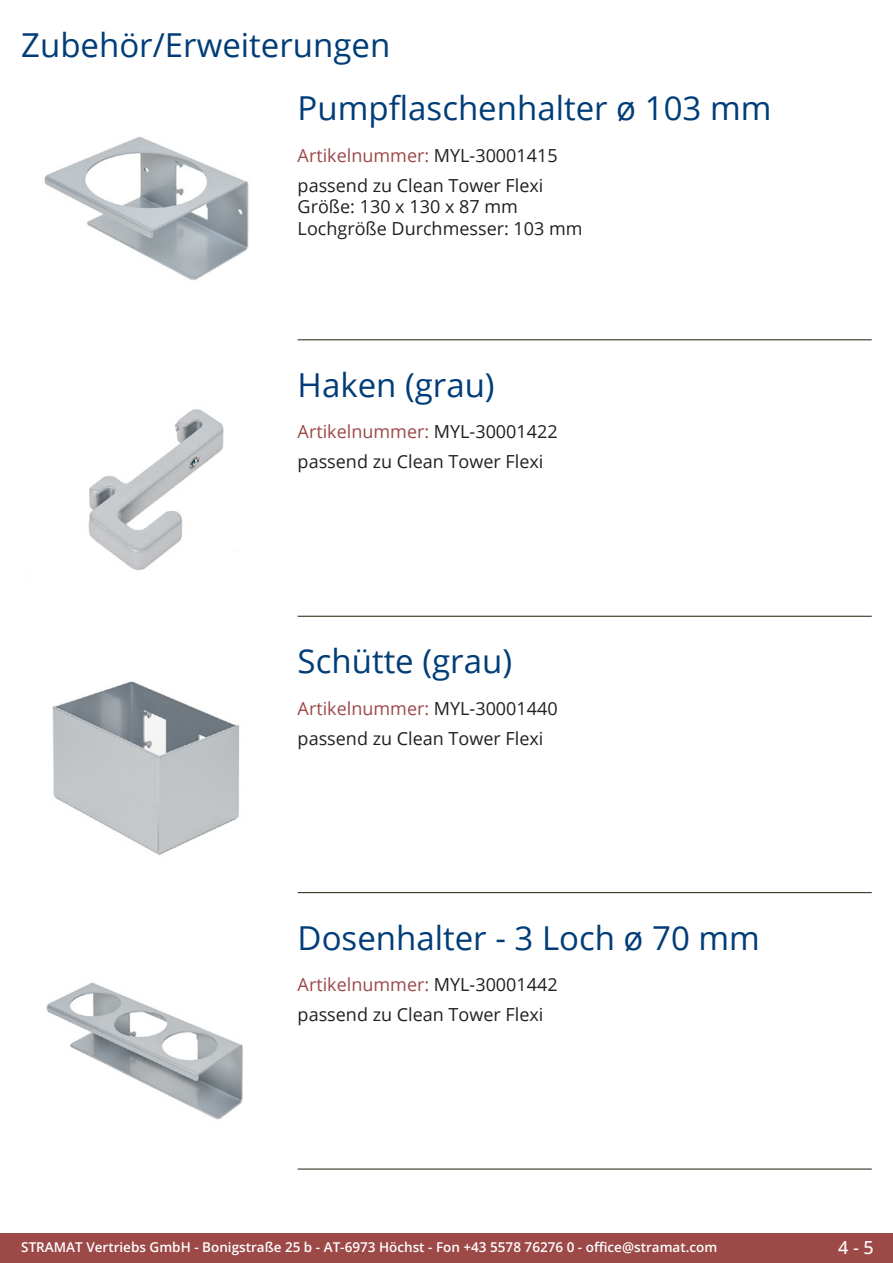
<style>
.page{position:relative;width:893px;height:1263px;background:#fff}
.page>*{position:absolute;margin:0;border:0;box-sizing:border-box;transform-origin:0 0}
.Produkttitel{font:33px "Open Sans";color:#003d78}
.RastTitel{font:33px "Open Sans";color:#003d78}
.Beschreibung_Text{font:18px/21.6px "Open Sans";color:#231f20}
.TechDaten_Überschrif{font:18px "Open Sans";color:#9c4948}
.t1{font:500 18px "Open Sans";color:#fff}
.t2{font:600 13.5px "Open Sans";color:#fff}
.s1{color:#231f20}
</style>
<div class="page">
<div style="left:0;top:1233px;width:893px;height:30px;background:#9c4948"></div>
<hr style="left:298px;top:340px;width:574px;height:1px;background:#201d08">
<hr style="left:298px;top:616px;width:574px;height:1px;background:#201d08">
<hr style="left:298px;top:892px;width:574px;height:1px;background:#201d08">
<hr style="left:298px;top:1169px;width:574px;height:1px;background:#201d08">
<img style="left:44px;top:136px;width:205px;height:145px">
<img style="left:88px;top:409px;width:136px;height:162px">
<img style="left:52px;top:681px;width:188px;height:174px">
<img style="left:46px;top:982px;width:197px;height:138px">
<p class="RastTitel" style="left:21px;top:22px;width:370px">Zubehör/Erweiterungen</p>
<p class="Produkttitel" style="left:298px;top:86px;width:475px">Pumpflaschenhalter ø 103 mm</p>
<p class="TechDaten_Überschrif" style="left:298px;top:143px;width:262px">Artikelnummer: <span class="s1">MYL-30001415</span></p>
<p class="Beschreibung_Text" style="left:298px;top:174px;width:286px">passend zu Clean Tower Flexi<br>Größe: 130 x 130 x 87 mm<br>Lochgröße Durchmesser: 103 mm</p>
<p class="Produkttitel" style="left:298px;top:362px;width:199px">Haken (grau)</p>
<p class="TechDaten_Überschrif" style="left:298px;top:420px;width:262px">Artikelnummer: <span class="s1">MYL-30001422</span></p>
<p class="Beschreibung_Text" style="left:298px;top:450px;width:247px">passend zu Clean Tower Flexi</p>
<p class="Produkttitel" style="left:298px;top:638px;width:216px">Schütte (grau)</p>
<p class="TechDaten_Überschrif" style="left:298px;top:696px;width:262px">Artikelnummer: <span class="s1">MYL-30001440</span></p>
<p class="Beschreibung_Text" style="left:298px;top:727px;width:247px">passend zu Clean Tower Flexi</p>
<p class="Produkttitel" style="left:298px;top:915px;width:464px">Dosenhalter - 3 Loch ø 70 mm</p>
<p class="TechDaten_Überschrif" style="left:298px;top:972px;width:262px">Artikelnummer: <span class="s1">MYL-30001442</span></p>
<p class="Beschreibung_Text" style="left:298px;top:1003px;width:247px">passend zu Clean Tower Flexi</p>
<p class="t2" style="left:21px;top:1238px;width:698px">STRAMAT Vertriebs GmbH - Bonigstraße 25 b - AT-6973 Höchst - Fon +43 5578 76276 0 - office@stramat.com</p>
<p class="t1" style="left:838px;top:1234px;width:37px">4 - 5</p>
</div>
